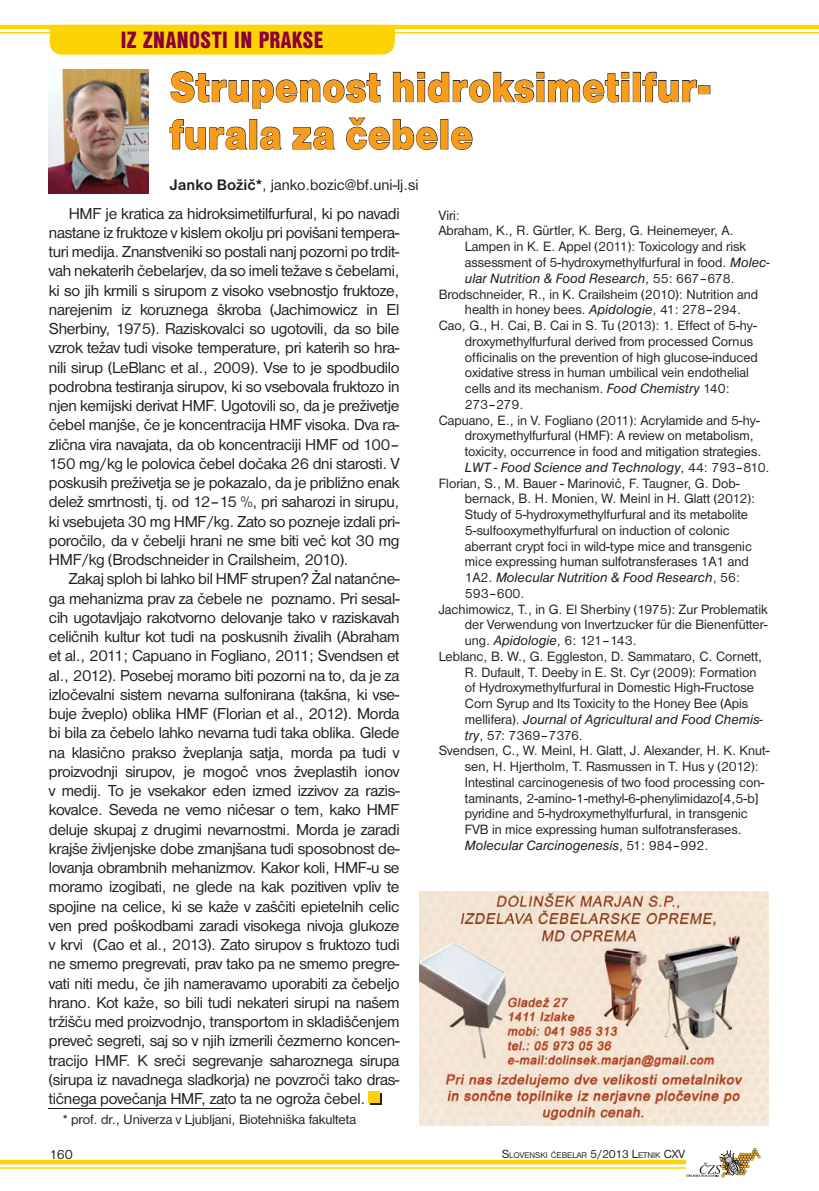
<style>
.page{position:relative;width:819px;height:1191px;background:#fff}
.page>*{position:absolute;margin:0;border:0;box-sizing:border-box;transform-origin:0 0}
.NASLOV_1{font:43.75px/47.2px "Nimbus San DCE Blac";letter-spacing:.01em;color:#f89c1c;scale:.88 1}
.t1{font:24.5px "Nimbus San DCE Blac Cond";letter-spacing:.015em;color:#8b0036}
.MAIN_BODY_TEXT{font:16.45px/19.2px "Nimbus San DCE";letter-spacing:-.015em;color:#231f20;text-align:justify}
.Uvodnik_BODY_TXT{font:15.75px "Nimbus San DCE";color:#231f20}
.viri{font:14px/15.8px "Nimbus San DCE";color:#231f20}
.OPOMBE2{font:14px "Nimbus San DCE";letter-spacing:-.005em;color:#231f20}
.t2{font:8.58px "Nimbus San DCE";color:#231f20}
.s1{font-weight:700}
.s2{font-style:italic}
.s3{font-size:12.25px}
</style>
<div class="page">
<hr style="left:0;top:1160px;width:752px;height:4px;background:#fed304">
<hr style="left:0;top:1167px;width:752px;height:1px;background:#fed304">
<div style="left:50px;top:25px;width:344px;height:30px;background:#fed304;border-radius:12px"></div>
<hr style="left:0;top:25px;width:819px;height:4px;background:#fed304">
<hr style="left:0;top:32px;width:819px;height:2px;background:#fed304">
<div style="left:50px;top:25px;width:344px;height:15px;background:#fed304"></div>
<svg style="left:686px;top:1148px;width:74px;height:29px"></svg>
<svg style="left:170px;top:71px;width:211px;height:38px"></svg>
<svg style="left:392px;top:71px;width:237px;height:32px"></svg>
<div style="left:632px;top:72px;width:8px;height:30px;border:1px solid #231f20"></div>
<svg style="left:642px;top:71px;width:55px;height:32px"></svg>
<div style="left:698px;top:85px;width:12px;height:9px;border:1px solid #231f20"></div>
<svg style="left:169px;top:119px;width:79px;height:32px"></svg>
<div style="left:249px;top:119px;width:8px;height:30px;border:1px solid #231f20"></div>
<svg style="left:260px;top:126px;width:23px;height:24px"></svg>
<svg style="left:292px;top:126px;width:44px;height:24px"></svg>
<svg style="left:346px;top:117px;width:92px;height:33px"></svg>
<svg style="left:451px;top:126px;width:22px;height:24px"></svg>
<img style="left:49px;top:69px;width:100px;height:124px">
<hr style="left:48px;top:1108px;width:178px;height:1px;background:#231f20">
<img style="left:419px;top:891px;width:349px;height:234px">
<div style="left:370px;top:1093px;width:11px;height:11px;background:#fed304"></div>
<div style="left:368px;top:1091px;width:11px;height:11px;background:#fed304"></div>
<p class="t1" style="left:121px;top:26px;width:204px">IZ ZNANOSTI IN PRAKSE</p>
<p class="NASLOV_1" style="left:170px;top:63px;width:615px">Strupenost hidroksimetilfur&shy;furala za čebele</p>
<p class="Uvodnik_BODY_TXT" style="left:170px;top:176px;width:250px"><span class="s1">Janko Božič*</span>, janko.bozic@bf.uni-lj.si</p>
<p class="MAIN_BODY_TEXT" style="left:49px;top:204px;width:352px;text-indent:20px">HMF je kratica za hidroksimetilfurfural, ki po navadi nastane iz fruktoze v kislem okolju pri povišani tempera&shy;turi medija. Znanstveniki so postali nanj pozorni po trdit&shy;vah nekaterih čebelarjev, da so imeli težave s čebelami, ki so jih krmili s sirupom z visoko vsebnostjo fruktoze, narejenim iz koruznega škroba (Jachimowicz in El Sherbiny, 1975). Raziskovalci so ugotovili, da so bile vzrok težav tudi visoke temperature, pri katerih so hra&shy;nili sirup (LeBlanc et al., 2009). Vse to je spodbudilo podrobna testiranja sirupov, ki so vsebovala fruktozo in njen kemijski derivat HMF. Ugotovili so, da je preživetje čebel manjše, če je koncentracija HMF visoka. Dva ra&shy;zlična vira navajata, da ob koncentraciji HMF od 100– 150 mg/kg le polovica čebel dočaka 26 dni starosti. V poskusih preživetja se je pokazalo, da je približno enak delež smrtnosti, tj. od 12–15 %, pri saharozi in sirupu, ki vsebujeta 30 mg HMF/kg. Zato so pozneje izdali pri&shy;poročilo, da v čebelji hrani ne sme biti več kot 30 mg HMF/kg (Brodschneider in Crailsheim, 2010).</p>
<p class="MAIN_BODY_TEXT" style="left:49px;top:569px;width:352px;text-indent:20px">Zakaj sploh bi lahko bil HMF strupen? Žal natančne&shy;ga mehanizma prav za čebele ne poznamo. Pri sesal&shy;cih ugotavljajo rakotvorno delovanje tako v raziskavah celičnih kultur kot tudi na poskusnih živalih (Abraham et al., 2011; Capuano in Fogliano, 2011; Svendsen et al., 2012). Posebej moramo biti pozorni na to, da je za izločevalni sistem nevarna sulfonirana (takšna, ki vse&shy;buje žveplo) oblika HMF (Florian et al., 2012). Morda bi bila za čebelo lahko nevarna tudi taka oblika. Glede na klasično prakso žveplanja satja, morda pa tudi v proizvodnji sirupov, je mogoč vnos žveplastih ionov v medij. To je vsekakor eden izmed izzivov za razis&shy;kovalce. Seveda ne vemo ničesar o tem, kako HMF deluje skupaj z drugimi nevarnostmi. Morda je zaradi krajše življenjske dobe zmanjšana tudi sposobnost de&shy;lovanja obrambnih mehanizmov. Kakor koli, HMF-u se moramo izogibati, ne glede na kak pozitiven vpliv te spojine na celice, ki se kaže v zaščiti epietelnih celic ven pred poškodbami zaradi visokega nivoja glukoze v krvi (Cao et al., 2013). Zato sirupov s fruktozo tudi ne smemo pregrevati, prav tako pa ne smemo pregre&shy;vati niti medu, če jih nameravamo uporabiti za čebeljo hrano. Kot kaže, so bili tudi nekateri sirupi na našem tržišču med proizvodnjo, transportom in skladiščenjem preveč segreti, saj so v njih izmerili čezmerno koncen&shy;tracijo HMF. K sreči segrevanje saharoznega sirupa (sirupa iz navadnega sladkorja) ne povzroči tako dras&shy;tičnega povečanja HMF, zato ta ne ogroža čebel.</p>
<p class="OPOMBE2" style="left:63px;top:1111px;width:295px">* prof. dr., Univerza v Ljubljani, Biotehniška fakulteta</p>
<p class="viri" style="left:438px;top:207px;width:23px">Viri:</p>
<p class="viri" style="left:465px;top:223px;width:306px;text-indent:-26px">Abraham, K., R. Gürtler, K. Berg, G. Heinemeyer, A.<br>Lampen in K. E. Appel (2011): Toxicology and risk assessment of 5-hydroxymethylfurfural in food. <span class="s2">Molec&shy;ular Nutrition &amp; Food Research</span>, 55: 667–678.</p>
<p class="viri" style="left:465px;top:286px;width:295px;text-indent:-26px">Brodschneider, R., in K. Crailsheim (2010): Nutrition and health in honey bees. <span class="s2">Apidologie</span>, 41: 278–294.</p>
<p class="viri" style="left:465px;top:318px;width:294px;text-indent:-26px">Cao, G., H. Cai, B. Cai in S. Tu (2013): 1. Effect of 5-hy&shy;droxymethylfurfural derived from processed Cornus officinalis on the prevention of high glucose-induced oxidative stress in human umbilical vein endothelial cells and its mechanism. <span class="s2">Food Chemistry</span> 140:<br>273–279.</p>
<p class="viri" style="left:465px;top:412px;width:306px;text-indent:-26px">Capuano, E., in V. Fogliano (2011): Acrylamide and 5-hy&shy;droxymethylfurfural (HMF): A review on metabolism, toxicity, occurrence in food and mitigation strategies.<br><span class="s2">LWT - Food Science and Technology</span>, 44: 793–810.</p>
<p class="viri" style="left:465px;top:475px;width:291px;text-indent:-26px">Florian, S., M. Bauer - Marinovič, F. Taugner, G. Dob&shy;bernack, B. H. Monien, W. Meinl in H. Glatt (2012):<br>Study of 5-hydroxymethylfurfural and its metabolite 5-sulfooxymethylfurfural on induction of colonic aberrant crypt foci in wild-type mice and transgenic mice expressing human sulfotransferases 1A1 and 1A2. <span class="s2">Molecular Nutrition &amp; Food Research</span>, 56:<br>593–600.</p>
<p class="viri" style="left:465px;top:601px;width:304px;text-align:justify;text-indent:-26px">Jachimowicz, T., in G. El Sherbiny (1975): Zur Problematik der Verwendung von Invertzucker für die Bienenfütter&shy;ung. <span class="s2">Apidologie</span>, 6: 121–143.</p>
<p class="viri" style="left:465px;top:648px;width:299px;text-indent:-26px">Leblanc, B. W., G. Eggleston, D. Sammataro, C. Cornett, R. Dufault, T. Deeby in E. St. Cyr (2009): Formation of Hydroxymethylfurfural in Domestic High-Fructose Corn Syrup and Its Toxicity to the Honey Bee (Apis mellifera). <span class="s2">Journal of Agricultural and Food Chemis&shy;try</span>, 57: 7369–7376.</p>
<p class="viri" style="left:465px;top:743px;width:306px;text-indent:-26px">Svendsen, C., W. Meinl, H. Glatt, J. Alexander, H. K. Knut&shy;sen, H. Hjertholm, T. Rasmussen in T. Husøy (2012):<br>Intestinal carcinogenesis of two food processing con&shy;taminants, 2-amino-1-methyl-6-phenylimidazo[4,5-b] pyridine and 5-hydroxymethylfurfural, in transgenic FVB in mice expressing human sulfotransferases.<br><span class="s2">Molecular Carcinogenesis</span>, 51: 984–992.</p>
<p class="viri" style="left:50px;top:1147px;width:25px">160</p>
<p class="t2" style="left:502px;top:1150px;width:185px"><span class="s3">S</span>LOVENSKI ČEBELAR <span class="s3">5/2013 L</span>ETNIK <span class="s3">CXV</span></p>
</div>
